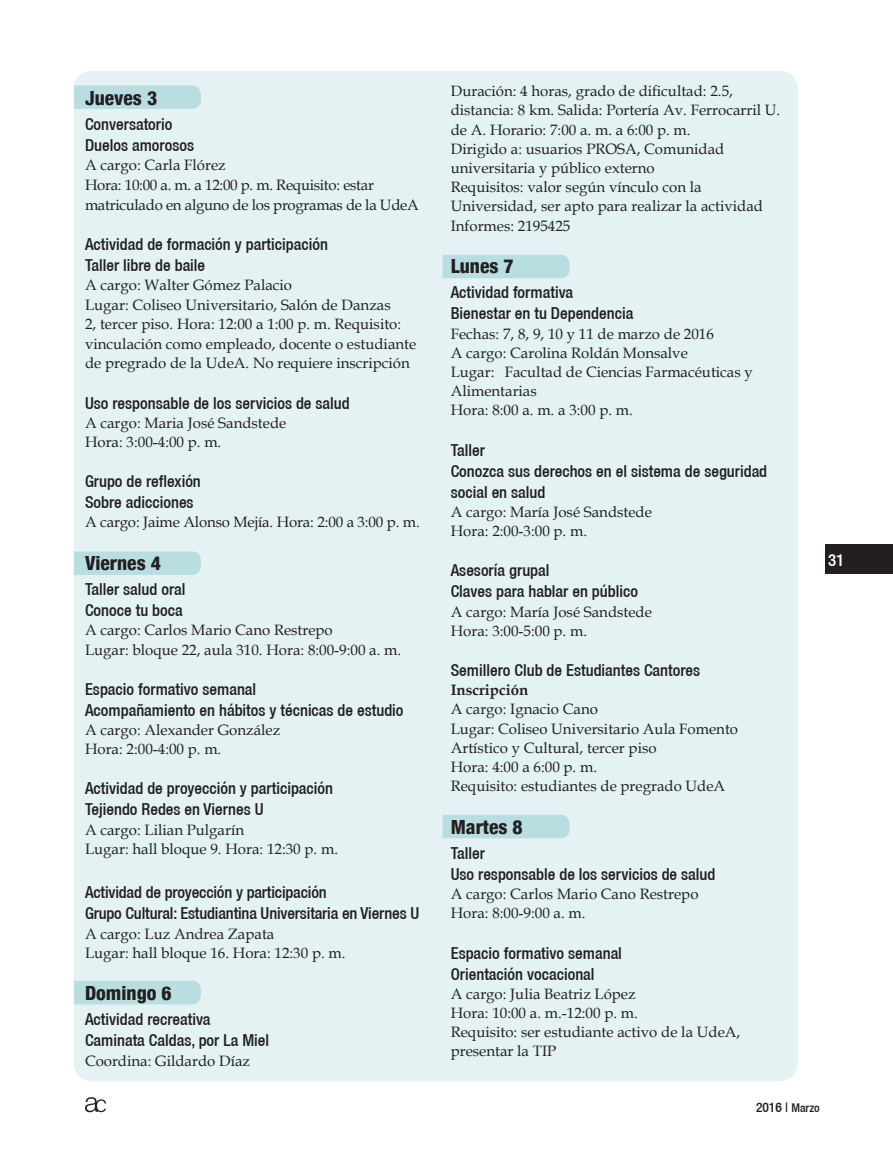
<style>
.page{position:relative;width:893px;height:1149px;background:#fff}
.page>*{position:absolute;margin:0;border:0;box-sizing:border-box;transform-origin:0 0}
.t1{font:800 condensed 19.5px "Helvetica 87";color:#231f20}
.t2{font:500 condensed 16.95px "Helvetica 67";color:#fff}
.t3{font:500 condensed 16.5px/21px "Helvetica 67";color:#231f20}
.t4{font:15px/19.2px "Book Antiqua";color:#231f20}
.t5{font:15px/19.5px "Book Antiqua";letter-spacing:-.02em;color:#231f20}
.t6{font:700 15px "Book Antiqua";color:#231f20}
.t7{font:500 condensed 13.5px "Helvetica 67";color:#231f20}
.s1{font-size:12px}
</style>
<div class="page">
<div style="left:825px;top:544px;width:68px;height:29px;background:#231f20"></div>
<svg style="left:85px;top:1097px;width:21px;height:14px"></svg>
<div style="left:74px;top:71px;width:724px;height:1009px;background:#e4f2f3;border-radius:18px"></div>
<div style="left:74px;top:85px;width:127px;height:24px;background:#b9dee2"></div>
<div style="left:74px;top:551px;width:127px;height:23px;background:#b9dee2"></div>
<div style="left:74px;top:981px;width:127px;height:23px;background:#b9dee2"></div>
<div style="left:443px;top:255px;width:127px;height:23px;background:#b9dee2"></div>
<div style="left:443px;top:815px;width:127px;height:23px;background:#b9dee2"></div>
<h1 class="t1" style="left:85px;top:86px;width:74px">Jueves 3</h1>
<p class="t3" style="left:85px;top:113px;width:111px">Conversatorio<br>Duelos amorosos</p>
<p class="t5" style="left:85px;top:155px;width:335px">A cargo: Carla Flórez<br>Hora: 10:00 a. m. a 12:00 p. m. Requisito: estar matriculado en alguno de los programas de la UdeA</p>
<p class="t3" style="left:85px;top:233px;width:244px">Actividad de formación y participación<br>Taller libre de baile</p>
<p class="t4" style="left:85px;top:275px;width:333px">A cargo: Walter Gómez Palacio<br>Lugar: Coliseo Universitario, Salón de Danzas<br>2, tercer piso. Hora: 12:00 a 1:00 p. m. Requisito: vinculación como empleado, docente o estudiante de pregrado de la UdeA. No requiere inscripción</p>
<p class="t3" style="left:85px;top:392px;width:266px">Uso responsable de los servicios de salud</p>
<p class="t4" style="left:85px;top:412px;width:203px">A cargo: Maria José Sandstede<br>Hora: 3:00-4:00 p. m.</p>
<p class="t3" style="left:85px;top:470px;width:117px">Grupo de reflexión<br>Sobre adicciones</p>
<p class="t4" style="left:85px;top:512px;width:336px">A cargo: Jaime Alonso Mejía. Hora: 2:00 a 3:00 p. m.</p>
<h1 class="t1" style="left:85px;top:550px;width:77px">Viernes 4</h1>
<p class="t3" style="left:85px;top:578px;width:102px">Taller salud oral<br>Conoce tu boca</p>
<p class="t4" style="left:85px;top:620px;width:318px">A cargo: Carlos Mario Cano Restrepo<br>Lugar: bloque 22, aula 310. Hora: 8:00-9:00 a. m.</p>
<p class="t3" style="left:85px;top:678px;width:320px">Espacio formativo semanal<br>Acompañamiento en hábitos y técnicas de estudio</p>
<p class="t4" style="left:85px;top:719px;width:197px">A cargo: Alexander González<br>Hora: 2:00-4:00 p. m.</p>
<p class="t3" style="left:85px;top:777px;width:250px">Actividad de proyección y participación<br>Tejiendo Redes en Viernes U</p>
<p class="t4" style="left:85px;top:819px;width:255px">A cargo: Lilian Pulgarín<br>Lugar: hall bloque 9. Hora: 12:30 p. m.</p>
<p class="t3" style="left:85px;top:881px;width:336px">Actividad de proyección y participación<br>Grupo Cultural: Estudiantina Universitaria en Viernes U</p>
<p class="t4" style="left:85px;top:923px;width:262px">A cargo: Luz Andrea Zapata<br>Lugar: hall bloque 16. Hora: 12:30 p. m.</p>
<h1 class="t1" style="left:85px;top:980px;width:88px">Domingo 6</h1>
<p class="t3" style="left:85px;top:1008px;width:186px">Actividad recreativa<br>Caminata Caldas, por La Miel</p>
<p class="t4" style="left:85px;top:1050px;width:166px">Coordina: Gildardo Díaz</p>
<p class="t4" style="left:451px;top:81px;width:331px">Duración: 4 horas, grado de dificultad: 2.5, distancia: 8 km. Salida: Portería Av. Ferrocarril U. de A. Horario: 7:00 a. m. a 6:00 p. m.<br>Dirigido a: usuarios PROSA, Comunidad universitaria y público externo<br>Requisitos: valor según vínculo con la Universidad, ser apto para realizar la actividad Informes: 2195425</p>
<h1 class="t1" style="left:451px;top:254px;width:64px">Lunes 7</h1>
<p class="t3" style="left:451px;top:281px;width:184px">Actividad formativa<br>Bienestar en tu Dependencia</p>
<p class="t4" style="left:451px;top:323px;width:304px">Fechas: 7, 8, 9, 10 y 11 de marzo de 2016<br>A cargo: Carolina Roldán Monsalve<br>Lugar: Facultad de Ciencias Farmacéuticas y<br>Alimentarias<br>Hora: 8:00 a. m. a 3:00 p. m.</p>
<p class="t3" style="left:451px;top:439px;width:318px">Taller<br>Conozca sus derechos en el sistema de seguridad social en salud</p>
<p class="t4" style="left:451px;top:501px;width:203px">A cargo: María José Sandstede<br>Hora: 2:00-3:00 p. m.</p>
<p class="t3" style="left:451px;top:559px;width:189px">Asesoría grupal<br>Claves para hablar en público</p>
<p class="t4" style="left:451px;top:601px;width:203px">A cargo: María José Sandstede<br>Hora: 3:00-5:00 p. m.</p>
<p class="t3" style="left:451px;top:659px;width:251px">Semillero Club de Estudiantes Cantores</p>
<p class="t6" style="left:451px;top:679px;width:79px">Inscripción</p>
<p class="t4" style="left:451px;top:699px;width:289px">A cargo: Ignacio Cano<br>Lugar: Coliseo Universitario Aula Fomento<br>Artístico y Cultural, tercer piso<br>Hora: 4:00 a 6:00 p. m.<br>Requisito: estudiantes de pregrado UdeA</p>
<h1 class="t1" style="left:451px;top:814px;width:73px">Martes 8</h1>
<p class="t3" style="left:451px;top:842px;width:266px">Taller<br>Uso responsable de los servicios de salud</p>
<p class="t4" style="left:451px;top:883px;width:249px">A cargo: Carlos Mario Cano Restrepo<br>Hora: 8:00-9:00 a. m.</p>
<p class="t3" style="left:451px;top:941px;width:173px">Espacio formativo semanal<br>Orientación vocacional</p>
<p class="t4" style="left:451px;top:983px;width:291px">A cargo: Julia Beatriz López<br>Hora: 10:00 a. m.-12:00 p. m.<br>Requisito: ser estudiante activo de la UdeA, presentar la TIP</p>
<p class="t2" style="left:828px;top:549px;width:18px">31</p>
<p class="t7" style="left:756px;top:1098px;width:65px">2016 | <span class="s1">Marzo</span></p>
</div>
